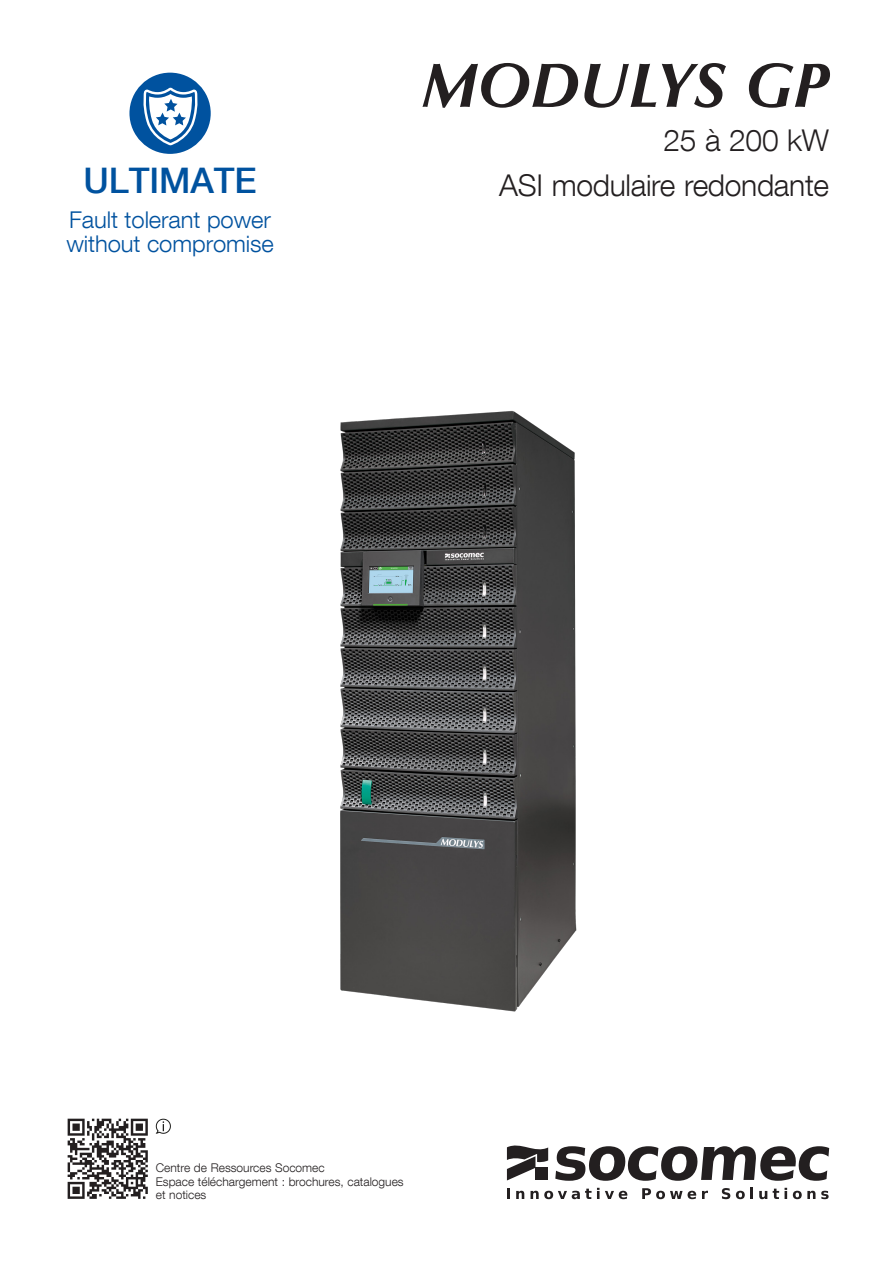
<style>
.page{position:relative;width:893px;height:1263px;background:#fff}
.page>*{position:absolute;margin:0;border:0;box-sizing:border-box;transform-origin:0 0}
.t1{font:italic 700 63px "Optima LT Std";color:#231f20}
.t2{font:500 35.25px "Helvetica Neue LT Com";letter-spacing:-.005em;color:#00529f}
.t3{font:300 30px "Helvetica Neue LT Com";letter-spacing:-.01em;color:#231f20}
.t4{font:300 23.1px/24.2px "Helvetica Neue LT Com";letter-spacing:-.005em;color:#00529f}
.t5{font:300 12px/13.5px "Helvetica Neue LT Com";color:#231f20}
</style>
<div class="page">
<svg style="left:555px;top:1146px;width:274px;height:35px"></svg>
<svg style="left:507px;top:1188px;width:3px;height:11px"></svg>
<svg style="left:516px;top:1191px;width:8px;height:8px"></svg>
<svg style="left:531px;top:1188px;width:68px;height:11px"></svg>
<svg style="left:605px;top:1191px;width:22px;height:8px"></svg>
<svg style="left:642px;top:1188px;width:54px;height:11px"></svg>
<svg style="left:702px;top:1191px;width:6px;height:8px"></svg>
<svg style="left:722px;top:1188px;width:8px;height:11px"></svg>
<svg style="left:736px;top:1188px;width:17px;height:11px"></svg>
<svg style="left:759px;top:1191px;width:8px;height:8px"></svg>
<svg style="left:773px;top:1188px;width:14px;height:11px"></svg>
<svg style="left:793px;top:1191px;width:22px;height:8px"></svg>
<svg style="left:821px;top:1191px;width:8px;height:8px"></svg>
<svg style="left:507px;top:1145px;width:41px;height:35px"></svg>
<div style="left:535px;top:1167px;width:13px;height:13px;background:#231f20"></div>
<svg style="left:129px;top:72px;width:82px;height:82px"></svg>
<img style="left:340px;top:410px;width:237px;height:602px">
<svg style="left:68px;top:1119px;width:80px;height:80px"></svg>
<svg style="left:156px;top:1119px;width:15px;height:15px"></svg>
<h1 class="t1" style="left:421px;top:48px;width:409px">MODULYS GP</h1>
<h3 class="t3" style="left:663px;top:122px;width:167px">25 à 200 kW</h3>
<h2 class="t2" style="left:84px;top:160px;width:175px">ULTIMATE</h2>
<h3 class="t3" style="left:499px;top:167px;width:331px">ASI modulaire redondante</h3>
<h3 class="t4" style="left:66px;top:207px;width:209px">Fault tolerant power without compromise</h3>
<p class="t5" style="left:156px;top:1161px;width:249px">Centre de Ressources Socomec<br>Espace téléchargement : brochures, catalogues et notices</p>
</div>
